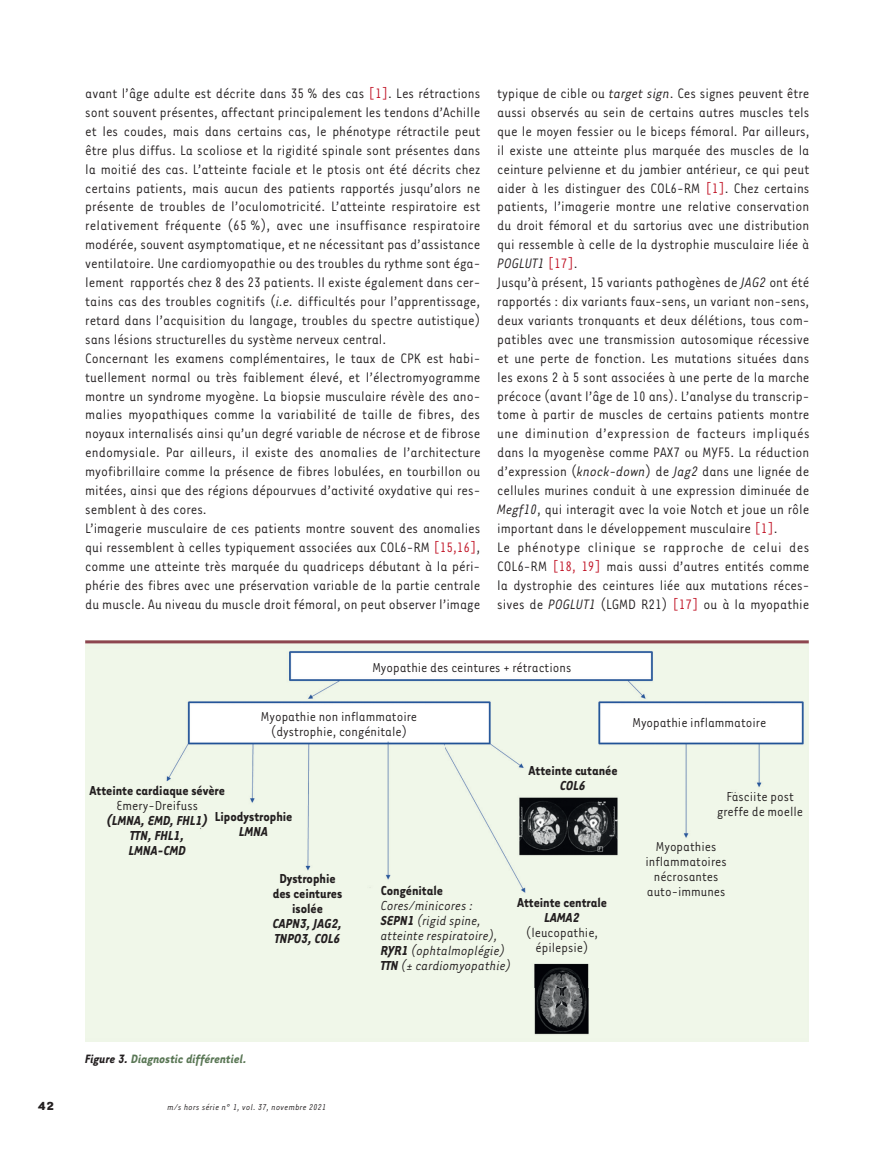
<style>
.page{position:relative;width:894px;height:1149px;background:#fff}
.page>*{position:absolute;margin:0;border:0;box-sizing:border-box;transform-origin:0 0}
.t1{font:15.75px/18.9px "Tarzana Narrow";color:#231f20}
.t2{font:15px/15px "Tarzana Narrow";color:#231f20;text-align:center}
.t3{font:700 15px/15px "Tarzana Narrow";color:#231f20;text-align:center}
.t4{font:italic 15px/15px "Tarzana Narrow";color:#231f20}
.t5{font:italic 700 15px/15px "Tarzana Narrow";color:#231f20;text-align:center}
.t6{font:italic 700 13.95px "Tarzana Narrow";color:#5a7755}
.t7{font:700 13.5px "Tarzana Wide";color:#231f20}
.t8{font:italic 9.75px "Tarzana Narrow";letter-spacing:.025em;color:#231f20}
.s1{color:#c11527}
.s2{font-style:italic}
.s3{color:#231f20}
.s4{font-weight:700}
</style>
<div class="page">
<div style="left:85px;top:640px;width:723px;height:401px;background:#eff6e8"></div>
<img style="left:131px;top:651px;width:673px;height:384px">
<hr style="left:85px;top:640px;width:723px;height:3px;background:#8d454f">
<p class="t1" style="left:85px;top:83px;width:396px">avant l’âge adulte est décrite dans 35 % des cas <span class="s1">[1]</span>. Les rétractions sont souvent présentes, affectant principalement les tendons d’Achille et les coudes, mais dans certains cas, le phénotype rétractile peut être plus diffus. La scoliose et la rigidité spinale sont présentes dans la moitié des cas. L’atteinte faciale et le ptosis ont été décrits chez certains patients, mais aucun des patients rapportés jusqu’alors ne présente de troubles de l’oculomotricité. L’atteinte respiratoire est relativement fréquente (65 %), avec une insuffisance respiratoire modérée, souvent asymptomatique, et ne nécessitant pas d’assistance ventilatoire. Une cardiomyopathie ou des troubles du rythme sont éga&shy;lement rapportés chez 8 des 23 patients. Il existe également dans cer&shy;tains cas des troubles cognitifs (<span class="s2">i.e.</span> difficultés pour l’apprentissage, retard dans l’acquisition du langage, troubles du spectre autistique) sans lésions structurelles du système nerveux central.<br>Concernant les examens complémentaires, le taux de CPK est habi&shy;tuellement normal ou très faiblement élevé, et l’électromyogramme montre un syndrome myogène. La biopsie musculaire révèle des ano&shy;malies myopathiques comme la variabilité de taille de fibres, des noyaux internalisés ainsi qu’un degré variable de nécrose et de fibrose endomysiale. Par ailleurs, il existe des anomalies de l’architecture myofibrillaire comme la présence de fibres lobulées, en tourbillon ou mitées, ainsi que des régions dépourvues d’activité oxydative qui res&shy;semblent à des cores.<br>L’imagerie musculaire de ces patients montre souvent des anomalies qui ressemblent à celles typiquement associées aux COL6-RM <span class="s1">[15,16]</span>, comme une atteinte très marquée du quadriceps débutant à la péri&shy;phérie des fibres avec une préservation variable de la partie centrale du muscle. Au niveau du muscle droit fémoral, on peut observer l’image</p>
<p class="t1" style="left:497px;top:83px;width:314px">typique de cible ou <span class="s2">target sign</span>. Ces signes peuvent être aussi observés au sein de certains autres muscles tels que le moyen fessier ou le biceps fémoral. Par ailleurs, il existe une atteinte plus marquée des muscles de la ceinture pelvienne et du jambier antérieur, ce qui peut aider à les distinguer des COL6-RM <span class="s1">[1]</span>. Chez certains patients, l’imagerie montre une relative conservation du droit fémoral et du sartorius avec une distribution qui ressemble à celle de la dystrophie musculaire liée à <span class="s2">POGLUT1</span> <span class="s1">[17]</span>.<br>Jusqu’à présent, 15 variants pathogènes de <span class="s2">JAG2</span> ont été rapportés : dix variants faux-sens, un variant non-sens, deux variants tronquants et deux délétions, tous com&shy;patibles avec une transmission autosomique récessive et une perte de fonction. Les mutations situées dans les exons 2 à 5 sont associées à une perte de la marche précoce (avant l’âge de 10 ans). L’analyse du transcrip&shy;tome à partir de muscles de certains patients montre une diminution d’expression de facteurs impliqués dans la myogenèse comme PAX7 ou MYF5. La réduction d’expression (<span class="s2">knock-down</span>) de <span class="s2">Jag2</span> dans une lignée de cellules murines conduit à une expression diminuée de <span class="s2">Megf10</span>, qui interagit avec la voie Notch et joue un rôle important dans le développement musculaire <span class="s1">[1]</span>.<br>Le phénotype clinique se rapproche de celui des COL6-RM <span class="s1">[18, 19]</span> mais aussi d’autres entités comme la dystrophie des ceintures liée aux mutations réces&shy;sives de <span class="s2">POGLUT1</span> (LGMD R21) <span class="s1">[17]</span> ou à la myopathie</p>
<p class="t2" style="left:372px;top:659px;width:200px">Myopathie des ceintures + rétractions</p>
<p class="t2" style="left:261px;top:707px;width:158px">Myopathie non inflammatoire (dystrophie, congénitale)</p>
<p class="t2" style="left:632px;top:714px;width:135px">Myopathie inflammatoire</p>
<p class="t3" style="left:89px;top:782px;width:137px">Atteinte cardiaque sévère</p>
<p class="t2" style="left:116px;top:797px;width:83px">Emery-Dreifuss</p>
<p class="t5" style="left:107px;top:812px;width:102px">(LMNA, EMD, FHL1)<br>TTN, FHL1,<br>LMNA-CMD</p>
<p class="t3" style="left:215px;top:808px;width:79px">Lipodystrophie</p>
<p class="t5" style="left:239px;top:823px;width:30px">LMNA</p>
<p class="t3" style="left:273px;top:870px;width:71px">Dystrophie des ceintures isolée</p>
<p class="t5" style="left:272px;top:915px;width:71px;text-align:left">CAPN3, JAG2,<br>TNPO3, COL6</p>
<p class="t6" style="left:85px;top:1049px;width:163px"><span class="s3">Figure 3.</span> Diagnostic différentiel.</p>
<p class="t7" style="left:38px;top:1097px;width:18px">42</p>
<p class="t8" style="left:167px;top:1100px;width:160px">m/s hors série n° 1, vol. 37, novembre 2021</p>
<p class="t3" style="left:528px;top:762px;width:90px">Atteinte cutanée</p>
<p class="t5" style="left:560px;top:777px;width:27px">COL6</p>
<p class="t3" style="left:380px;top:882px;width:64px">Congénitale</p>
<p class="t4" style="left:380px;top:897px;width:132px">Cores/minicores :<br><span class="s4">SEPN1</span> (rigid spine, atteinte respiratoire),<br><span class="s4">RYR1</span> (ophtalmoplégie)<br><span class="s4">TTN</span> (± cardiomyopathie)</p>
<p class="t3" style="left:517px;top:894px;width:91px">Atteinte centrale</p>
<p class="t5" style="left:544px;top:909px;width:37px">LAMA2</p>
<p class="t2" style="left:525px;top:924px;width:74px">(leucopathie, épilepsie)</p>
<p class="t2" style="left:716px;top:788px;width:88px">Fasciite post greffe de moelle</p>
<p class="t2" style="left:645px;top:838px;width:83px">Myopathies inflammatoires nécrosantes auto-immunes</p>
</div>
